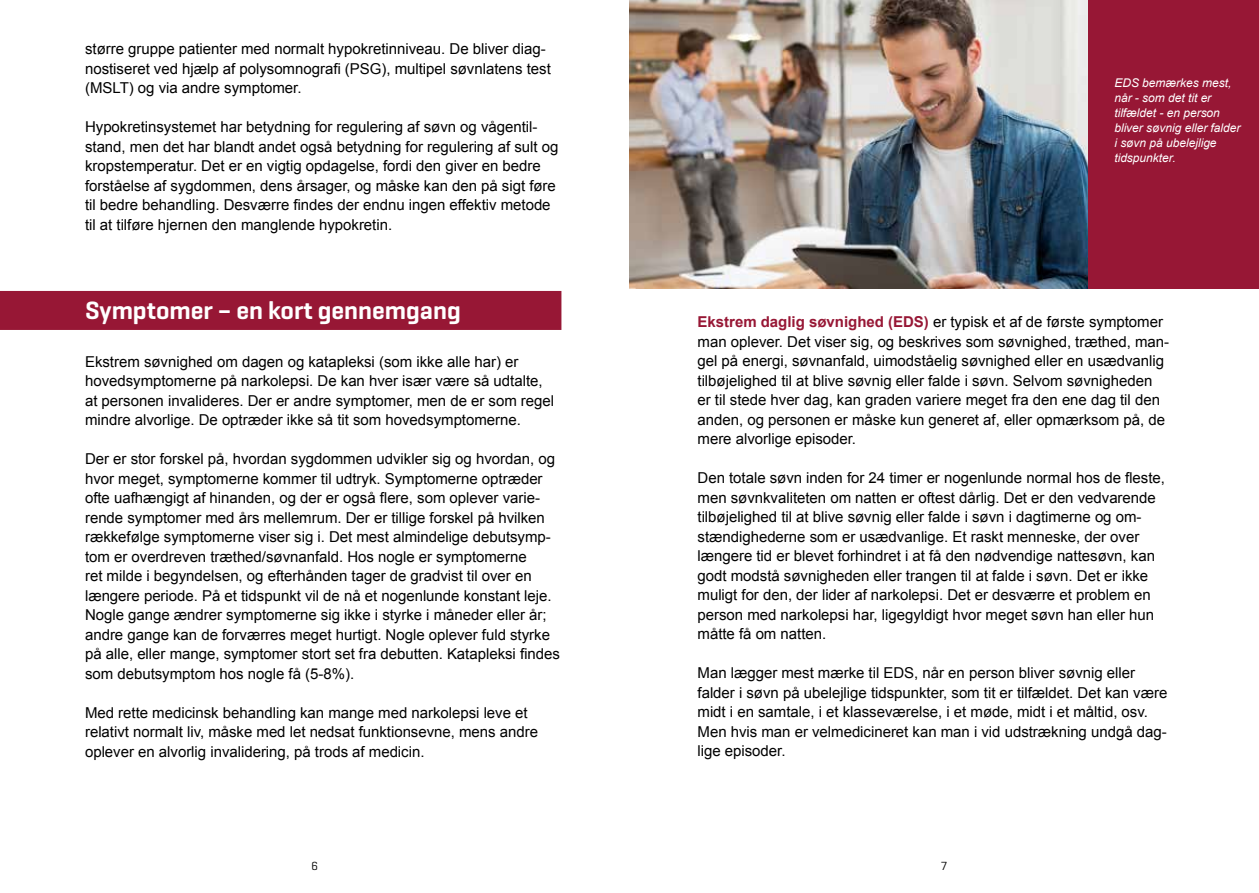
<style>
.page{position:relative;width:1259px;height:893px;background:#fff}
.page>*{position:absolute;margin:0;border:0;box-sizing:border-box;transform-origin:0 0}
.t1{font:600 25.5px "Geogrotesque";color:#fff}
.t2{font:15px/19.5px "Arial";color:#000}
.t3{font:italic 12px/15px "Arial";color:#fff}
.t4{font:12px "Geogrotesque";color:#000}
.s1{font-weight:700;color:#971735}
</style>
<div class="page">
<div style="left:0;top:291px;width:561px;height:39px;background:#971735"></div>
<img style="left:629px;top:0;width:460px;height:288px">
<div style="left:1089px;top:0;width:170px;height:288px;background:#971735"></div>
<p class="t2" style="left:85px;top:39px;width:467px">større gruppe patienter med normalt hypokretinniveau. De bliver diag&shy;nostiseret ved hjælp af polysomnografi (PSG), multipel søvnlatens test (MSLT) og via andre symptomer.</p>
<p class="t2" style="left:85px;top:117px;width:475px">Hypokretinsystemet har betydning for regulering af søvn og vågentil&shy;stand, men det har blandt andet også betydning for regulering af sult og kropstemperatur. Det er en vigtig opdagelse, fordi den giver en bedre forståelse af sygdommen, dens årsager, og måske kan den på sigt føre til bedre behandling. Desværre findes der endnu ingen effektiv metode til at tilføre hjernen den manglende hypokretin.</p>
<h1 class="t1" style="left:85px;top:295px;width:377px">Symptomer – en kort gennemgang</h1>
<p class="t2" style="left:85px;top:352px;width:471px">Ekstrem søvnighed om dagen og katapleksi (som ikke alle har) er hovedsymptomerne på narkolepsi. De kan hver især være så udtalte, at personen invalideres. Der er andre symptomer, men de er som regel mindre alvorlige. De optræder ikke så tit som hovedsymptomerne.</p>
<p class="t2" style="left:85px;top:449px;width:476px">Der er stor forskel på, hvordan sygdommen udvikler sig og hvordan, og hvor meget, symptomerne kommer til udtryk. Symptomerne optræder ofte uafhængigt af hinanden, og der er også flere, som oplever varie&shy;rende symptomer med års mellemrum. Der er tillige forskel på hvilken rækkefølge symptomerne viser sig i. Det mest almindelige debutsymp&shy;tom er overdreven træthed/søvnanfald. Hos nogle er symptomerne<br>ret milde i begyndelsen, og efterhånden tager de gradvist til over en længere periode. På et tidspunkt vil de nå et nogenlunde konstant leje.<br>Nogle gange ændrer symptomerne sig ikke i styrke i måneder eller år; andre gange kan de forværres meget hurtigt. Nogle oplever fuld styrke på alle, eller mange, symptomer stort set fra debutten. Katapleksi findes som debutsymptom hos nogle få (5-8%).</p>
<p class="t2" style="left:85px;top:703px;width:454px">Med rette medicinsk behandling kan mange med narkolepsi leve et relativt normalt liv, måske med let nedsat funktionsevne, mens andre oplever en alvorlig invalidering, på trods af medicin.</p>
<p class="t3" style="left:1114px;top:75px;width:128px">EDS bemærkes mest, når - som det tit er tilfældet - en person bliver søvnig eller falder i søvn på ubelejlige tidspunkter.</p>
<p class="t2" style="left:697px;top:313px;width:473px"><span class="s1">Ekstrem daglig søvnighed (EDS)</span> er typisk et af de første symptomer man oplever. Det viser sig, og beskrives som søvnighed, træthed, man&shy;gel på energi, søvnanfald, uimodståelig søvnighed eller en usædvanlig tilbøjelighed til at blive søvnig eller falde i søvn. Selvom søvnigheden er til stede hver dag, kan graden variere meget fra den ene dag til den anden, og personen er måske kun generet af, eller opmærksom på, de mere alvorlige episoder.</p>
<p class="t2" style="left:697px;top:469px;width:469px">Den totale søvn inden for 24 timer er nogenlunde normal hos de fleste, men søvnkvaliteten om natten er oftest dårlig. Det er den vedvarende tilbøjelighed til at blive søvnig eller falde i søvn i dagtimerne og om&shy;stændighederne som er usædvanlige. Et raskt menneske, der over længere tid er blevet forhindret i at få den nødvendige nattesøvn, kan godt modstå søvnigheden eller trangen til at falde i søvn. Det er ikke muligt for den, der lider af narkolepsi. Det er desværre et problem en person med narkolepsi har, ligegyldigt hvor meget søvn han eller hun måtte få om natten.</p>
<p class="t2" style="left:697px;top:664px;width:471px">Man lægger mest mærke til EDS, når en person bliver søvnig eller falder i søvn på ubelejlige tidspunkter, som tit er tilfældet. Det kan være midt i en samtale, i et klasseværelse, i et møde, midt i et måltid, osv.<br>Men hvis man er velmedicineret kan man i vid udstrækning undgå dag&shy;lige episoder.</p>
<p class="t4" style="left:311px;top:858px;width:8px">6</p>
<p class="t4" style="left:941px;top:858px;width:8px">7</p>
</div>
